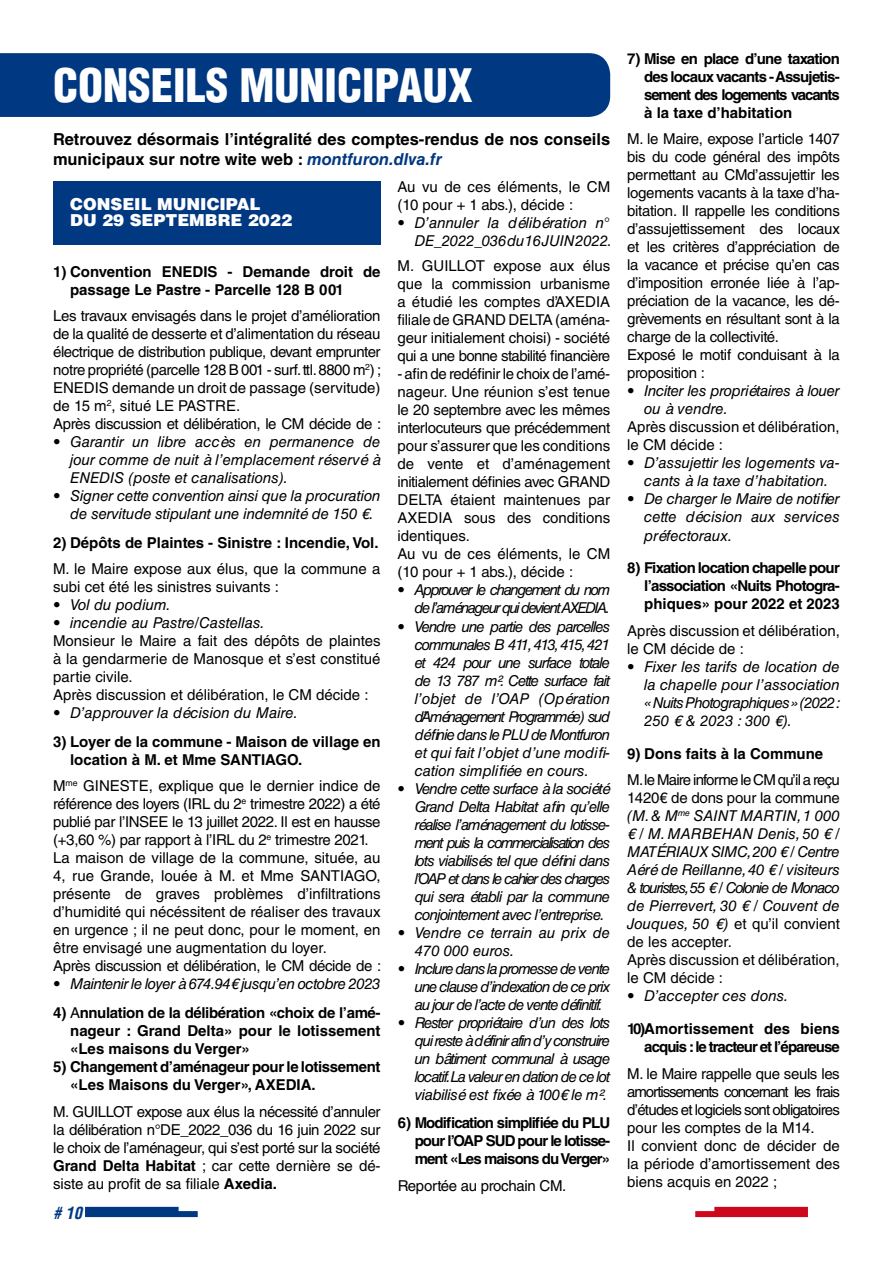
<style>
.page{position:relative;width:893px;height:1263px;background:#fff}
.page>*{position:absolute;margin:0;border:0;box-sizing:border-box;transform-origin:0 0}
.t1{font:900 condensed 45px "Helvetica LT Std";color:#fff}
.t2{font:700 16.5px/19.8px "Helvetica LT Std";color:#000}
.t3{font:900 16.5px/16.5px "Helvetica LT Std";color:#fff}
.t4{font:italic 700 condensed 16.5px "Helvetica LT Std";color:#003882}
.t5{font:italic 15px/18px "Helvetica LT Std";letter-spacing:-.01em;color:#000;text-align:justify}
.t6{font:15px/18px "Helvetica LT Std";letter-spacing:-.02em;color:#000}
.t7{font:15px/18px "Helvetica LT Std";color:#000}
.t8{font:700 15px/18px "Helvetica LT Std";color:#000;text-align:justify}
.t9{font:700 15px/18px "Helvetica LT Std";letter-spacing:-.06em;color:#000}
.t10{font:700 15px/18px "Helvetica LT Std";letter-spacing:-.025em;color:#000}
.t11{font:italic 15px/18px "Helvetica LT Std";letter-spacing:-.1em;color:#000;text-align:right}
.t12{font:700 15px/18px "Helvetica LT Std";letter-spacing:-.03em;color:#000;text-align:right}
.t13{font:italic 15px "Helvetica LT Std";letter-spacing:-.03em;color:#000}
.s1{font-style:italic;color:#003882}
.s2{font-weight:400}
.s3{font-weight:700}
.s4{font-style:normal}
</style>
<div class="page">
<div style="left:53px;top:181px;width:328px;height:63px;background:#003882"></div>
<div style="left:0;top:53px;width:610px;height:64px;background:#003882"></div>
<div style="left:695px;top:1211px;width:113px;height:6px;background:#cd071e"></div>
<div style="left:714px;top:1207px;width:94px;height:6px;background:#cd071e"></div>
<div style="left:85px;top:1211px;width:113px;height:6px;background:#003882"></div>
<div style="left:85px;top:1207px;width:94px;height:6px;background:#003882"></div>
<h1 class="t1" style="left:53px;top:57px;width:421px">CONSEILS MUNICIPAUX</h1>
<p class="t2" style="left:53px;top:129px;width:558px">Retrouvez désormais l’intégralité des comptes-rendus de nos conseils municipaux sur notre wite web : <span class="s1">montfuron.dlva.fr</span></p>
<p class="t3" style="left:70px;top:195px;width:141px">CONSEIL MUNICIP</p>
<p class="t3" style="left:70px;top:195px;width:223px;text-indent:167px">AL<br>DU 29 SEPTEMBRE 2022</p>
<p class="t8" style="left:70px;top:262px;width:312px;text-indent:-17px">1) Convention ENEDIS - Demande droit de passage Le Pastre - Parcelle 128 B 001</p>
<p class="t6" style="left:53px;top:307px;width:330px">Les travaux envisagés dans le projet d’amélioration de la qualité de desserte et d’alimentation du réseau électrique de distribution publique, devant emprunter notre propriété (parcelle 128 B 001 - surf. ttl. 8800 m<sup>2</sup>) ; ENEDIS demande un droit de passage (servitude) de 15 m<sup>2</sup>, situé LE PASTRE.<br>Après discussion et délibération, le CM décide de :</p>
<p class="t5" style="left:70px;top:433px;width:312px;text-indent:-17px">• Garantir un libre accès en permanence de jour comme de nuit à l’emplacement réservé à ENEDIS (poste et canalisations).</p>
<p class="t5" style="left:70px;top:487px;width:312px;text-indent:-17px">• Signer cette convention ainsi que la procuration de servitude stipulant une indemnité de 150 €.</p>
<p class="t8" style="left:53px;top:533px;width:327px">2) Dépôts de Plaintes - Sinistre : I ncendie, Vol.</p>
<p class="t7" style="left:53px;top:560px;width:329px">M. le Maire expose aux élus, que la commune a subi cet été les sinistres suivants :</p>
<p class="t5" style="left:53px;top:596px;width:119px">• Vol du podium.</p>
<p class="t5" style="left:53px;top:614px;width:213px">• incendie au Pastre/Castellas.</p>
<p class="t7" style="left:53px;top:632px;width:329px">Monsieur le Maire a fait des dépôts de plaintes à la gendarmerie de Manosque et s’est constitué partie civile.<br>Après discussion et délibération, le CM décide :</p>
<p class="t5" style="left:53px;top:704px;width:246px">• D’approuver la décision du Maire.</p>
<p class="t8" style="left:70px;top:732px;width:312px;text-indent:-17px">3) Loyer de la commune - Maison de village en location à M. et Mme SANTIAGO.</p>
<p class="t7" style="left:53px;top:777px;width:330px">M<sup>me</sup> GINESTE, explique que le dernier indice de référence des loyers (IRL du 2<sup>e</sup> trimestre 2022) a été publié par l’INSEE le 13 juillet 2022. Il est en hausse (+3,60 %) par rapport à l’IRL du 2<sup>e</sup> trimestre 2021.<br>La maison de village de la commune, située, au 4, rue Grande, louée à M. et Mme SANTIAGO, présente de graves problèmes d’infiltrations d’humidité qui nécéssitent de réaliser des travaux en urgence ; il ne peut donc, pour le moment, en être envisagé une augmentation du loyer.<br>Après discussion et délibération, le CM décide de :</p>
<p class="t13" style="left:53px;top:975px;width:329px">• Maintenir le loyer à 674.94€ jusqu’en octobre 2023</p>
<p class="t8" style="left:70px;top:1003px;width:312px;text-indent:-17px">4) <span class="s2">A</span>nnulation de la délibération «choix de l’amé&shy;nageur : Grand Delta» pour le lotissement «Les maisons du Verger»</p>
<p class="t10" style="left:70px;top:1057px;width:312px;text-indent:-17px">5) Changement d’aménageur pour le lotissement «Les Maisons du Verger», AXEDIA.</p>
<p class="t6" style="left:53px;top:1102px;width:329px;text-align:justify">M. GUILLOT expose aux élus la nécessité d’annuler la délibération n°DE_2022_036 du 16 juin 2022 sur le choix de l’aménageur, qui s’est porté sur la société <span class="s3">Grand Delta Habitat</span> ; car cette dernière se dé&shy;siste au profit de sa filiale <span class="s3">Axedia.</span></p>
<p class="t4" style="left:53px;top:1202px;width:30px"># 10</p>
<p class="t7" style="left:398px;top:178px;width:214px">Au vu de ces éléments, le CM (10 pour + 1 abs.), décide :</p>
<p class="t5" style="left:398px;top:214px;width:216px;text-align:right">• D’annuler la délibération n°<br>DE_2022_036 du 16 JUIN 2022.</p>
<p class="t6" style="left:398px;top:257px;width:214px;text-align:justify">M. GUILLOT expose aux élus que la commission urbanisme a étudié les comptes d’AXEDIA filiale de GRAND DELTA (aména&shy;geur initialement choisi) - société qui a une bonne stabilité financière</p>
<p class="t7" style="left:398px;top:365px;width:214px">- afin de redéfinir le choix de l’amé&shy;nageur. Une réunion s’est tenue le 20 septembre avec les mêmes interlocuteurs que précédemment pour s’assurer que les conditions de vente et d’aménagement initialement définies avec GRAND<br>DELTA étaient maintenues par<br>AXEDIA sous des conditions identiques.<br>Au vu de ces éléments, le CM (10 pour + 1 abs.), décide :</p>
<p class="t11" style="left:398px;top:581px;width:214px">• Approuver le changement du nom de l’aménageur qui devientAXEDIA.</p>
<p class="t5" style="left:415px;top:617px;width:197px;text-indent:-17px">• Vendre une partie des parcelles communales B 411, 413, 415, 421 et 424 pour une surface totale de 13 787 m². Cette surface fait l’objet de l’OAP (Opération d’Aménagement Programmée) sud définie dans le PLU de Montfuron et qui fait l’objet d’une modifi&shy;cation simplifiée en cours.</p>
<p class="t5" style="left:415px;top:779px;width:197px;text-indent:-17px">• Vendre cette surface à la société Grand Delta Habitat afin qu’elle réalise l’aménagement du lotisse&shy;ment puis la commercialisation des lots viabilisés tel que défini dans l’OAP et dans le cahier des charges qui sera établi par la commune conjointement avec l’entreprise.</p>
<p class="t5" style="left:415px;top:923px;width:197px;text-indent:-17px">• Vendre ce terrain au prix de<br>470 000 euros.</p>
<p class="t5" style="left:415px;top:959px;width:197px;text-indent:-17px">• Inclure dans la promesse de vente une clause d’indexation de ce prix au jour de l’acte de vente définitif.</p>
<p class="t5" style="left:415px;top:1013px;width:197px;text-indent:-17px">• Rester propriétaire d’un des lots qui reste à définir afin d’y construire un bâtiment communal à usage locatif.La valeur en dation de ce lot viabilisé est fixée à 100€ le m².</p>
<p class="t9" style="left:415px;top:1114px;width:197px;text-indent:-17px">6) Modification simplifiée du PLU pour l’OAP SUD pour le lotisse&shy;ment «Les maisons duVerger»</p>
<p class="t6" style="left:398px;top:1176px;width:170px">Reportée au prochain CM.</p>
<p class="t8" style="left:644px;top:49px;width:197px;text-indent:-17px">7) Mise en place d’une taxation des locaux vacants - Assujetis&shy;sement des logements vacants à la taxe d’habitation</p>
<p class="t6" style="left:627px;top:130px;width:214px">M. le Maire, expose l’article 1407 bis du code général des impôts permettant au CMd’assujettir les logements vacants à la taxe d’ha&shy;bitation. Il rappelle les conditions d’assujettissement des locaux et les critères d’appréciation de la vacance et précise qu’en cas d’imposition erronée liée à l’ap&shy;préciation de la vacance, les dé&shy;grèvements en résultant sont à la charge de la collectivité.<br>Exposé le motif conduisant à la proposition :</p>
<p class="t5" style="left:644px;top:382px;width:197px;text-indent:-17px">• Inciter les propriétaires à louer ou à vendre.</p>
<p class="t7" style="left:627px;top:418px;width:214px">Après discussion et délibération, le CM décide :</p>
<p class="t5" style="left:627px;top:454px;width:214px;text-align:center">• D’assujettir les logements va&shy;cants à la taxe d’habitation.</p>
<p class="t5" style="left:644px;top:490px;width:197px;text-indent:-17px">• De charger le Maire de notifier cette décision aux services préfectoraux.</p>
<p class="t8" style="left:644px;top:559px;width:197px;text-indent:-17px">8) Fixation location chapelle pour l’association «Nuits Photogra&shy;phiques» pour 2022 et 2023</p>
<p class="t7" style="left:627px;top:622px;width:214px">Après discussion et délibération, le CM décide de :</p>
<p class="t5" style="left:644px;top:658px;width:198px;text-indent:-17px">• Fixer les tarifs de location de la chapelle pour l’association « Nuits Photographiques » (2022 :<br>250 € &amp; 2023 : 300 €).</p>
<p class="t8" style="left:627px;top:744px;width:197px">9) Dons faits à la Commune</p>
<p class="t5" style="left:627px;top:771px;width:214px;text-align:left"><span class="s4">M. le Maire informe le CM qu’il a reçu<br>1420€ de dons pour la commune </span>(M. &amp; M<sup>me</sup> SAINT MARTIN, 1 000 € / M. MARBEHAN Denis, 50 € /<br>MATÉRIAUX SIMC,200 € / Centre<br>Aéré de Reillanne, 40 € / visiteurs &amp; touristes,55 € / Colonie de Monaco de Pierrevert, 30 € / Couvent de<br>Jouques, 50 €) <span class="s4">et qu’il convient de les accepter.<br>Après discussion et délibération, le CM décide :</span></p>
<p class="t5" style="left:627px;top:987px;width:163px">• D’accepter ces dons.</p>
<p class="t12" style="left:627px;top:1020px;width:214px">10) Amortissement des biens acquis :le tracteur et l’épareuse</p>
<p class="t6" style="left:627px;top:1064px;width:214px">M. le Maire rappelle que seuls les amortissements concernant les frais d’études et logiciels sont obligatoires pour les comptes de la M14.<br>Il convient donc de décider de la période d’amortissement des biens acquis en 2022 ;</p>
</div>
